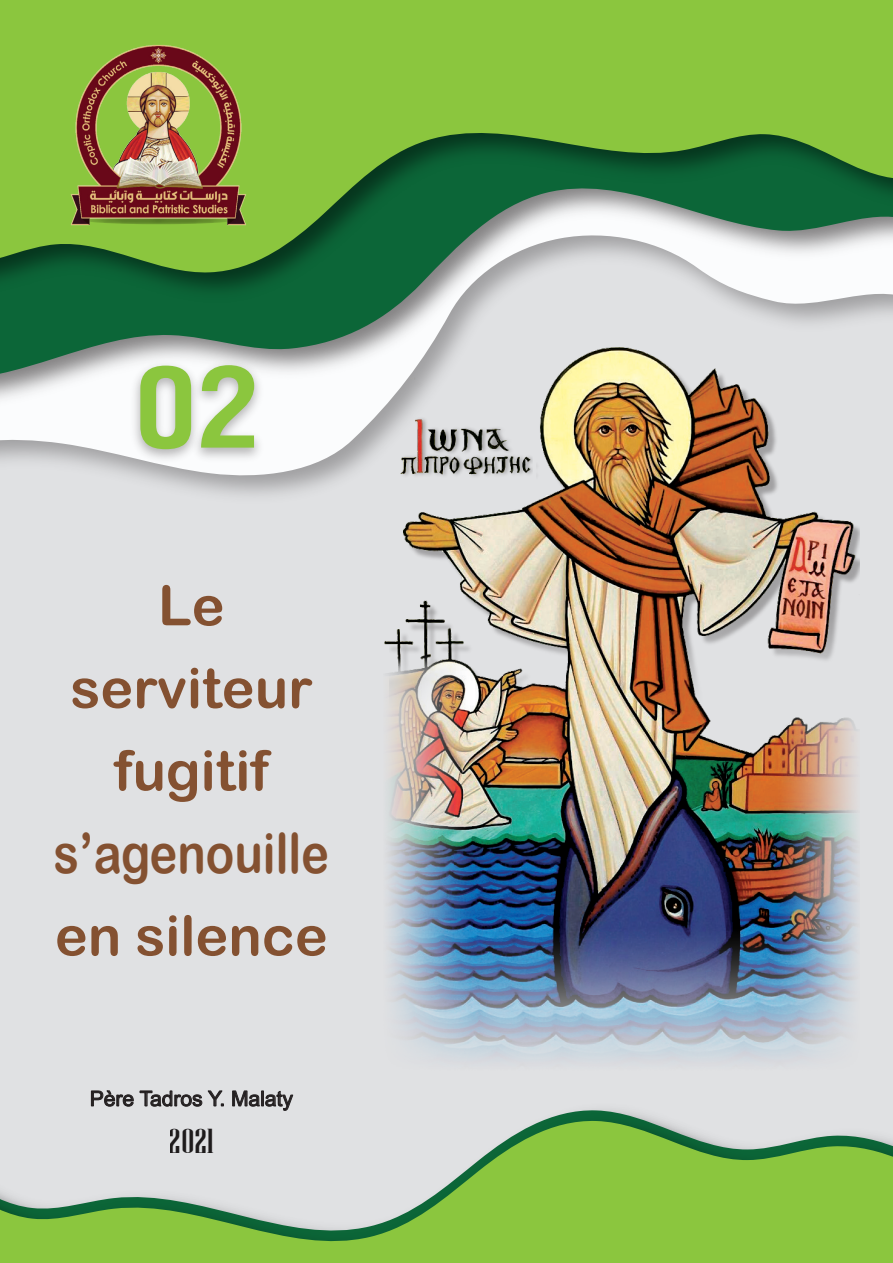
<style>
.page{position:relative;width:893px;height:1263px;background:#e0e1e3}
.page>*{position:absolute;margin:0;border:0;box-sizing:border-box;transform-origin:0 0}
.t1{font:55.5px/82.5px "Arial Rounded MT Bold";color:#845131;text-align:center}
.t2{font:34.5px "Niagara Solid";color:#231f20;scale:1.25 1}
.t3{font:21px "Revit HEB DWG";color:#231f20}
</style>
<div class="page">
<svg style="left:0;top:416px;width:384px;height:79px"></svg>
<img style="left:0;top:384px;width:384px;height:32px">
<svg style="left:0;top:308px;width:893px;height:76px"></svg>
<img style="left:0;top:274px;width:893px;height:34px">
<svg style="left:0;top:0;width:893px;height:274px;background:#76ae4f"></svg>
<img style="left:65px;top:30px;width:187px;height:210px">
<img style="left:384px;top:319px;width:476px;height:742px">
<img style="left:547px;top:1110px;width:107px;height:9px">
<svg style="left:0;top:1119px;width:893px;height:144px;fill:#8bc63e"></svg>
<svg style="left:91px;top:1090px;width:43px;height:17px"></svg>
<svg style="left:140px;top:1090px;width:84px;height:17px"></svg>
<svg style="left:232px;top:1090px;width:62px;height:21px"></svg>
<img style="left:127px;top:356px;width:78px;height:112px">
<svg style="left:140px;top:366px;width:47px;height:83px"></svg>
<img style="left:187px;top:356px;width:81px;height:110px">
<svg style="left:201px;top:365px;width:53px;height:83px"></svg>
<p class="t1" style="left:53px;top:564px;width:277px">Le serviteur fugitif s’agenouille en silence</p>
<p class="t3" style="left:90px;top:1084px;width:205px">Père Tadros Y. Malaty</p>
<p class="t2" style="left:169px;top:1122px;width:37px">2021</p>
</div>
